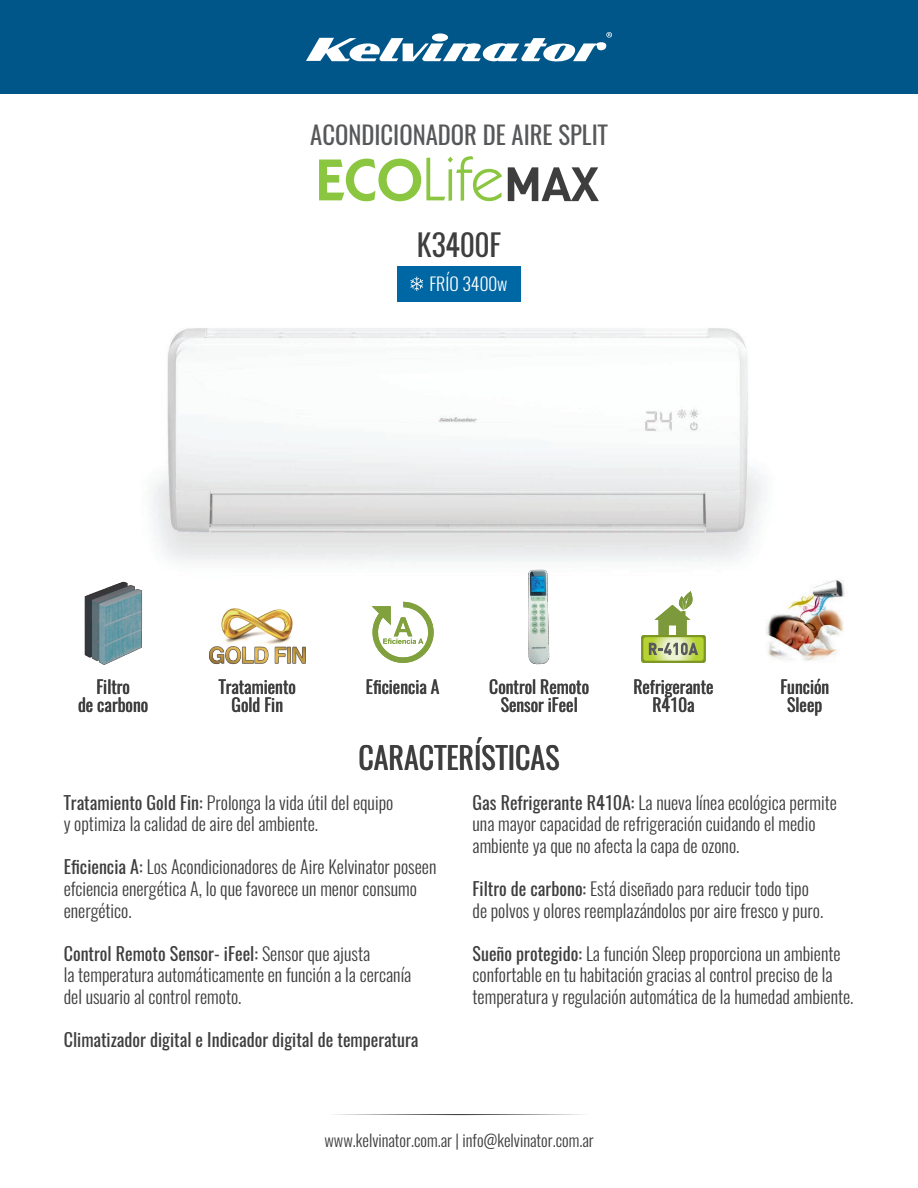
<style>
.page{position:relative;width:918px;height:1188px;background:#fff}
.page>*{position:absolute;margin:0;border:0;box-sizing:border-box;transform-origin:0 0}
.t1{font:30px "Oswald";color:#3e3e3f}
.t2{font:29.7px "Oswald";color:#3e3e3f}
.t3{font:24.75px "Oswald";color:#57585a}
.t4{font:300 18px/21.6px "Oswald";color:#3e3e3f}
.t5{font:18px "Oswald";color:#3e3e3f}
.t6{font:300 17.85px "Oswald";color:#fff}
.t7{font:17.7px/18.1px "Oswald";color:#3e3e3f;text-align:center}
.t8{font:300 16.5px "Oswald";color:#3e3e3f}
.s1{font-weight:400}
</style>
<div class="page">
<img style="left:152px;top:173px;width:613px;height:492px">
<div style="left:0;top:0;width:918px;height:93px;background:#015689"></div>
<svg style="left:319px;top:156px;width:183px;height:45px"></svg>
<svg style="left:508px;top:167px;width:91px;height:34px"></svg>
<svg style="left:306px;top:32px;width:306px;height:30px"></svg>
<div style="left:397px;top:266px;width:124px;height:36px;background:#0067a5"></div>
<svg style="left:410px;top:277px;width:13px;height:14px"></svg>
<svg style="left:335px;top:1114px;width:249px;height:1px"></svg>
<img style="left:757px;top:568px;width:88px;height:95px">
<img style="left:524px;top:568px;width:31px;height:97px">
<img style="left:219px;top:606px;width:76px;height:37px">
<img style="left:208px;top:643px;width:99px;height:21px">
<img style="left:84px;top:578px;width:79px;height:87px">
<svg style="left:372px;top:602px;width:62px;height:61px"></svg>
<div style="left:641px;top:635px;width:65px;height:28px;background:#7c9622;border-radius:3px"></div>
<svg style="left:643px;top:591px;width:61px;height:70px"></svg>
<h3 class="t3" style="left:310px;top:118px;width:299px">ACONDICIONADOR DE AIRE SPLIT</h3>
<h2 class="t2" style="left:417px;top:224px;width:86px">K3400F</h2>
<p class="t6" style="left:429px;top:272px;width:80px">FRÍO 3400w</p>
<p class="t7" style="left:219px;top:677px;width:79px">Tratamiento<br>Gold Fin</p>
<p class="t7" style="left:366px;top:677px;width:75px">Eficiencia A</p>
<p class="t7" style="left:633px;top:677px;width:82px">Refrigerante<br>R410a</p>
<h1 class="t1" style="left:358px;top:737px;width:203px">CARACTERÍSTICAS</h1>
<p class="t7" style="left:78px;top:677px;width:72px">Filtro<br>de carbono</p>
<p class="t7" style="left:489px;top:677px;width:101px">Control Remoto<br>Sensor iFeel</p>
<p class="t7" style="left:780px;top:677px;width:50px">Función<br>Sleep</p>
<p class="t4" style="left:64px;top:792px;width:331px"><span class="s1">Tratamiento Gold Fin:</span> Prolonga la vida útil del equipo y optimiza la calidad de aire del ambiente.</p>
<p class="t4" style="left:64px;top:856px;width:374px"><span class="s1">Eficiencia A:</span> Los Acondicionadores de Aire Kelvinator poseen efciencia energética A, lo que favorece un menor consumo energético.</p>
<p class="t4" style="left:64px;top:943px;width:349px"><span class="s1">Control Remoto Sensor- iFeel:</span> Sensor que ajusta<br>la temperatura automáticamente en función a la cercanía del usuario al control remoto.</p>
<p class="t5" style="left:64px;top:1027px;width:356px">Climatizador digital e Indicador digital de temperatura</p>
<p class="t4" style="left:473px;top:792px;width:366px"><span class="s1">Gas Refrigerante R410A:</span> La nueva línea ecológica permite una mayor capacidad de refrigeración cuidando el medio ambiente ya que no afecta la capa de ozono.</p>
<p class="t4" style="left:473px;top:878px;width:352px"><span class="s1">Filtro de carbono:</span> Está diseñado para reducir todo tipo de polvos y olores reemplazándolos por aire fresco y puro.</p>
<p class="t4" style="left:473px;top:943px;width:382px"><span class="s1">Sueño protegido:</span> La función Sleep proporciona un ambiente confortable en tu habitación gracias al control preciso de la temperatura y regulación automática de la humedad ambiente.</p>
<p class="t8" style="left:324px;top:1129px;width:271px">www.kelvinator.com.ar | info@kelvinator.com.ar</p>
</div>
